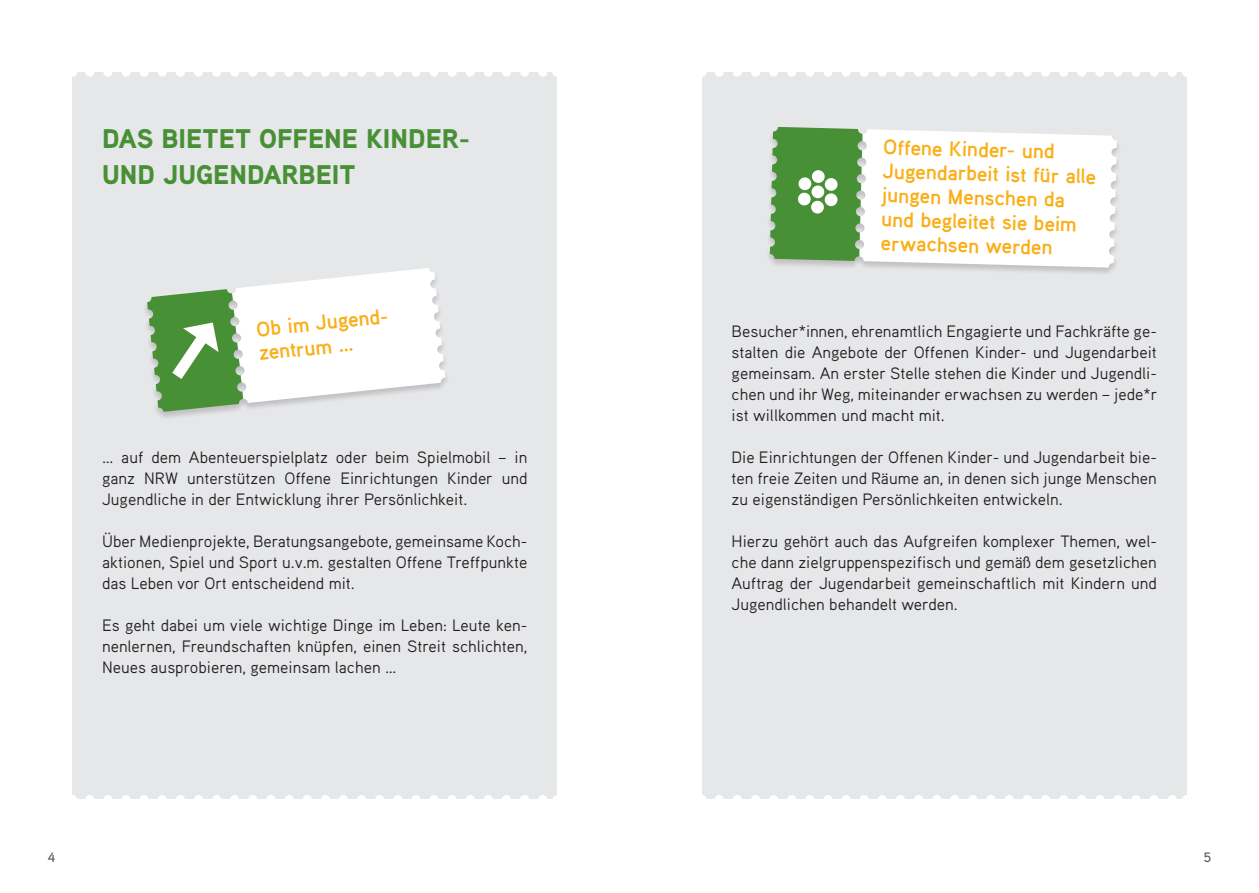
<style>
.page{position:relative;width:1259px;height:893px;background:#fff}
.page>*{position:absolute;margin:0;border:0;box-sizing:border-box;transform-origin:0 0}
.HEADLINE_Broschüre_r{font:900 27px/36px "Aaux Pro";color:#489035}
.SUBLINE_Broschüre_Lo{font:700 21px/24.2px "Aaux Pro";color:#faaf18}
.Fließtext{font:16.5px/21px "Aaux Pro";color:#231f20;text-align:justify}
.Seitenzahlen{font:500 13.5px "Aaux Pro";color:#4e5459}
</style>
<div class="page">
<div style="left:72px;top:72px;width:485px;height:727px;background:#e6e7e9"></div>
<div style="left:702px;top:72px;width:484px;height:727px;background:#e6e7e9"></div>
<svg style="left:90px;top:72px;width:457px;height:5px"></svg>
<svg style="left:719px;top:72px;width:458px;height:5px"></svg>
<svg style="left:90px;top:795px;width:457px;height:4px"></svg>
<svg style="left:719px;top:795px;width:458px;height:4px"></svg>
<div style="left:855px;top:129px;width:266px;height:147px;background:#231f20;opacity:.1"></div>
<div style="left:765px;top:127px;width:102px;height:142px;background:#e6e7e9"></div>
<svg style="left:770px;top:127px;width:347px;height:141px"></svg>
<div style="left:811px;top:185px;width:13px;height:13px;background:#fff;border-radius:50%"></div>
<div style="left:812px;top:170px;width:13px;height:13px;background:#fff;border-radius:50%"></div>
<div style="left:798px;top:177px;width:13px;height:13px;background:#fff;border-radius:50%"></div>
<div style="left:798px;top:193px;width:13px;height:13px;background:#fff;border-radius:50%"></div>
<div style="left:811px;top:201px;width:13px;height:13px;background:#fff;border-radius:50%"></div>
<div style="left:824px;top:193px;width:13px;height:13px;background:#fff;border-radius:50%"></div>
<div style="left:824px;top:178px;width:13px;height:13px;background:#fff;border-radius:50%"></div>
<div style="left:143px;top:289px;width:104px;height:131px;background:#231f20;opacity:.1"></div>
<svg style="left:147px;top:268px;width:298px;height:144px"></svg>
<p class="HEADLINE_Broschüre_r" style="left:102px;top:119px;width:369px">DAS BIETET OFFENE KINDER-<br>UND JUGENDARBEIT</p>
<p class="SUBLINE_Broschüre_Lo" style="left:255px;top:317px;width:136px;rotate:-6deg">Ob im Jugend&shy;zentrum …</p>
<p class="Fließtext" style="left:102px;top:446px;width:427px">… auf dem Abenteuerspielplatz oder beim Spielmobil – in ganz NRW unterstützen Offene Einrichtungen Kinder und Jugendliche in der Entwicklung ihrer Persönlichkeit.</p>
<p class="Fließtext" style="left:102px;top:530px;width:427px;text-align:left">Über Medienprojekte, Beratungsangebote, gemeinsame Koch&shy;aktionen, Spiel und Sport u.v.m. gestalten Offene Treffpunkte das Leben vor Ort entscheidend mit.</p>
<p class="Fließtext" style="left:102px;top:614px;width:427px">Es geht dabei um viele wichtige Dinge im Leben: Leute ken&shy;nenlernen, Freundschaften knüpfen, einen Streit schlichten, Neues ausprobieren, gemeinsam lachen …</p>
<p class="SUBLINE_Broschüre_Lo" style="left:884px;top:134px;width:173px;rotate:2deg">Offene Kinder- und</p>
<p class="SUBLINE_Broschüre_Lo" style="left:883px;top:157px;width:215px;rotate:2deg">Jugendarbeit ist für alle jungen Menschen da</p>
<p class="SUBLINE_Broschüre_Lo" style="left:882px;top:205px;width:197px;rotate:2deg">und begleitet sie beim</p>
<p class="SUBLINE_Broschüre_Lo" style="left:881px;top:230px;width:173px;rotate:2deg">erwachsen werden</p>
<p class="Fließtext" style="left:731px;top:320px;width:427px">Besucher*innen, ehrenamtlich Engagierte und Fachkräfte ge&shy;stalten die Angebote der Offenen Kinder- und Jugendarbeit gemeinsam. An erster Stelle stehen die Kinder und Jugendli&shy;chen und ihr Weg, miteinander erwachsen zu werden – jede*r ist willkommen und macht mit.</p>
<p class="Fließtext" style="left:731px;top:446px;width:427px">Die Einrichtungen der Offenen Kinder- und Jugendarbeit bie&shy;ten freie Zeiten und Räume an, in denen sich junge Menschen zu eigenständigen Persönlichkeiten entwickeln.</p>
<p class="Fließtext" style="left:731px;top:530px;width:427px">Hierzu gehört auch das Aufgreifen komplexer Themen, wel&shy;che dann zielgruppenspezifisch und gemäß dem gesetzlichen Auftrag der Jugendarbeit gemeinschaftlich mit Kindern und Jugendlichen behandelt werden.</p>
<p class="Seitenzahlen" style="left:48px;top:849px;width:9px">4</p>
<p class="Seitenzahlen" style="left:1203px;top:849px;width:9px">5</p>
</div>
